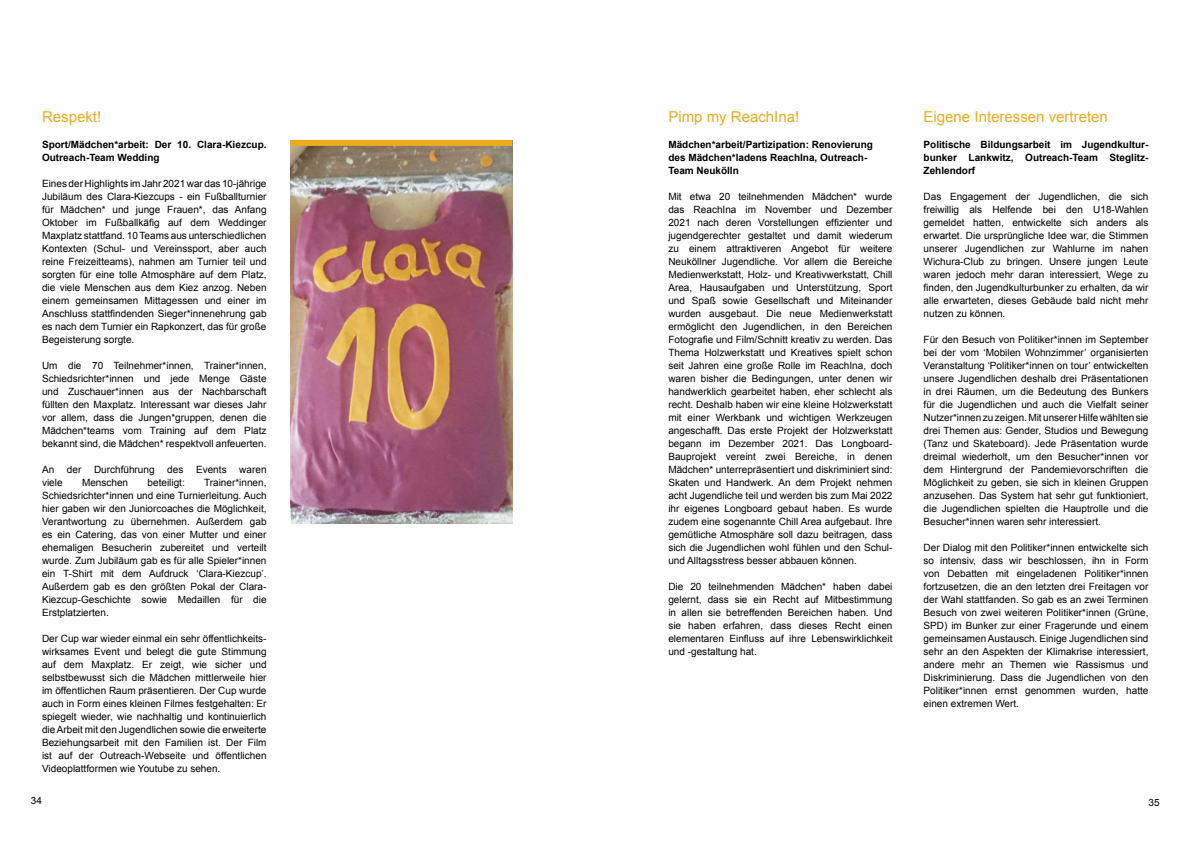
<style>
.page{position:relative;width:1191px;height:842px;background:#fff}
.page>*{position:absolute;margin:0;border:0;box-sizing:border-box;transform-origin:0 0}
.t1{font:15px "Arial";color:#ebab21}
.t2{font:10px/13px "Arial";color:#000;text-align:justify}
.t3{font:700 10px/13px "Arial";color:#000}
</style>
<div class="page">
<img style="left:290px;top:146px;width:222px;height:378px">
<div style="left:290px;top:140px;width:222px;height:6px;background:#edab20"></div>
<h1 class="t1" style="left:42px;top:107px;width:61px">Respekt!</h1>
<p class="t3" style="left:42px;top:138px;width:226px">Sport/Mädchen*arbeit: Der 10. Clara-Kiezcup.<br>Outreach-Team Wedding</p>
<p class="t2" style="left:42px;top:177px;width:226px">Eines der Highlights im Jahr 2021 war das 10-jährige Jubiläum des Clara-Kiezcups - ein Fußballturnier für Mädchen* und junge Frauen*, das Anfang Oktober im Fußballkäfig auf dem Weddinger Maxplatz stattfand. 10 Teams aus unterschiedlichen Kontexten (Schul- und Vereinssport, aber auch reine Freizeitteams), nahmen am Turnier teil und sorgten für eine tolle Atmosphäre auf dem Platz, die viele Menschen aus dem Kiez anzog. Neben einem gemeinsamen Mittagessen und einer im Anschluss stattfindenden Sieger*innenehrung gab es nach dem Turnier ein Rapkonzert, das für große Begeisterung sorgte.</p>
<p class="t2" style="left:42px;top:359px;width:226px">Um die 70 Teilnehmer*innen, Trainer*innen, Schiedsrichter*innen und jede Menge Gäste und Zuschauer*innen aus der Nachbarschaft füllten den Maxplatz. Interessant war dieses Jahr vor allem, dass die Jungen*gruppen, denen die Mädchen*teams vom Training auf dem Platz bekannt sind, die Mädchen* respektvoll anfeuerten.</p>
<p class="t2" style="left:42px;top:463px;width:14px">An</p>
<p class="t2" style="left:67px;top:463px;width:16px">der</p>
<p class="t2" style="left:94px;top:463px;width:62px">Durchführung</p>
<p class="t2" style="left:167px;top:463px;width:18px">des</p>
<p class="t2" style="left:196px;top:463px;width:32px">Events</p>
<p class="t2" style="left:239px;top:463px;width:29px">waren</p>
<p class="t2" style="left:42px;top:476px;width:22px">viele</p>
<p class="t2" style="left:82px;top:476px;width:48px">Menschen</p>
<p class="t2" style="left:148px;top:476px;width:39px">beteiligt:</p>
<p class="t2" style="left:42px;top:476px;width:226px;text-indent:162px">Trainer*innen, Schiedsrichter*innen und eine Turnierleitung. Auch hier gaben wir den Juniorcoaches die Möglichkeit, Verantwortung zu übernehmen. Außerdem gab es ein Catering, das von einer Mutter und einer ehemaligen Besucherin zubereitet und verteilt wurde. Zum Jubiläum gab es für alle Spieler*innen ein T-Shirt mit dem Aufdruck ‘Clara-Kiezcup’.<br>Außerdem gab es den größten Pokal der Clara-Kiezcup-Geschichte sowie Medaillen für die Erstplatzierten.</p>
<p class="t2" style="left:42px;top:632px;width:226px">Der Cup war wieder einmal ein sehr öffentlichkeits&shy;wirksames Event und belegt die gute Stimmung auf dem Maxplatz. Er zeigt, wie sicher und selbstbewusst sich die Mädchen mittlerweile hier im öffentlichen Raum präsentieren. Der Cup wurde auch in Form eines kleinen Filmes festgehalten: Er spiegelt wieder, wie nachhaltig und kontinuierlich die Arbeit mit den Jugendlichen sowie die erweiterte Beziehungsarbeit mit den Familien ist. Der Film ist auf der Outreach-Webseite und öffentlichen Videoplattformen wie Youtube zu sehen.</p>
<h1 class="t1" style="left:668px;top:107px;width:132px">Pimp my ReachIna!</h1>
<p class="t3" style="left:668px;top:138px;width:206px">Mädchen*arbeit/Partizipation: Renovierung des Mädchen*ladens ReachIna, Outreach-<br>Team Neukölln</p>
<p class="t2" style="left:668px;top:190px;width:226px">Mit etwa 20 teilnehmenden Mädchen* wurde das ReachIna im November und Dezember 2021 nach deren Vorstellungen effizienter und jugendgerechter gestaltet und damit wiederum zu einem attraktiveren Angebot für weitere Neuköllner Jugendliche. Vor allem die Bereiche Medienwerkstatt, Holz- und Kreativwerkstatt, Chill Area, Hausaufgaben und Unterstützung, Sport und Spaß sowie Gesellschaft und Miteinander wurden ausgebaut. Die neue Medienwerkstatt ermöglicht den Jugendlichen, in den Bereichen Fotografie und Film/Schnitt kreativ zu werden. Das Thema Holzwerkstatt und Kreatives spielt schon seit Jahren eine große Rolle im ReachIna, doch waren bisher die Bedingungen, unter denen wir handwerklich gearbeitet haben, eher schlecht als recht. Deshalb haben wir eine kleine Holzwerkstatt mit einer Werkbank und wichtigen Werkzeugen angeschafft. Das erste Projekt der Holzwerkstatt begann im Dezember 2021. Das Longboard-Bauprojekt vereint zwei Bereiche, in denen Mädchen* unterrepräsentiert und diskriminiert sind:<br>Skaten und Handwerk. An dem Projekt nehmen acht Jugendliche teil und werden bis zum Mai 2022 ihr eigenes Longboard gebaut haben. Es wurde zudem eine sogenannte Chill Area aufgebaut. Ihre gemütliche Atmosphäre soll dazu beitragen, dass sich die Jugendlichen wohl fühlen und den Schul&shy;und Alltagsstress besser abbauen können.</p>
<p class="t2" style="left:668px;top:580px;width:226px">Die 20 teilnehmenden Mädchen* haben dabei gelernt, dass sie ein Recht auf Mitbestimmung in allen sie betreffenden Bereichen haben. Und sie haben erfahren, dass dieses Recht einen elementaren Einfluss auf ihre Lebenswirklichkeit und -gestaltung hat.</p>
<h1 class="t1" style="left:923px;top:107px;width:186px">Eigene Interessen vertreten</h1>
<p class="t3" style="left:923px;top:138px;width:226px;text-align:justify">Politische Bildungsarbeit im Jugendkultur&shy;bunker Lankwitz, Outreach-Team Steglitz-Zehlendorf</p>
<p class="t2" style="left:923px;top:190px;width:226px">Das Engagement der Jugendlichen, die sich freiwillig als Helfende bei den U18-Wahlen gemeldet hatten, entwickelte sich anders als erwartet. Die ursprüngliche Idee war, die Stimmen unserer Jugendlichen zur Wahlurne im nahen Wichura-Club zu bringen. Unsere jungen Leute waren jedoch mehr daran interessiert, Wege zu finden, den Jugendkulturbunker zu erhalten, da wir alle erwarteten, dieses Gebäude bald nicht mehr nutzen zu können.</p>
<p class="t2" style="left:923px;top:333px;width:226px">Für den Besuch von Politiker*innen im September bei der vom ‘Mobilen Wohnzimmer’ organisierten Veranstaltung ‘Politiker*innen on tour’ entwickelten unsere Jugendlichen deshalb drei Präsentationen in drei Räumen, um die Bedeutung des Bunkers für die Jugendlichen und auch die Vielfalt seiner Nutzer*innen zu zeigen. Mit unserer Hilfe wählten sie drei Themen aus: Gender, Studios und Bewegung (Tanz und Skateboard). Jede Präsentation wurde dreimal wiederholt, um den Besucher*innen vor dem Hintergrund der Pandemievorschriften die Möglichkeit zu geben, sie sich in kleinen Gruppen anzusehen. Das System hat sehr gut funktioniert, die Jugendlichen spielten die Hauptrolle und die Besucher*innen waren sehr interessiert.</p>
<p class="t2" style="left:923px;top:541px;width:226px">Der Dialog mit den Politiker*innen entwickelte sich so intensiv, dass wir beschlossen, ihn in Form von Debatten mit eingeladenen Politiker*innen fortzusetzen, die an den letzten drei Freitagen vor der Wahl stattfanden. So gab es an zwei Terminen Besuch von zwei weiteren Politiker*innen (Grüne, SPD) im Bunker zur einer Fragerunde und einem gemeinsamen Austausch. Einige Jugendlichen sind sehr an den Aspekten der Klimakrise interessiert, andere mehr an Themen wie Rassismus und Diskriminierung. Dass die Jugendlichen von den Politiker*innen ernst genommen wurden, hatte einen extremen Wert.</p>
<p class="t2" style="left:31px;top:794px;width:13px">34</p>
<p class="t2" style="left:1148px;top:796px;width:13px">35</p>
</div>
